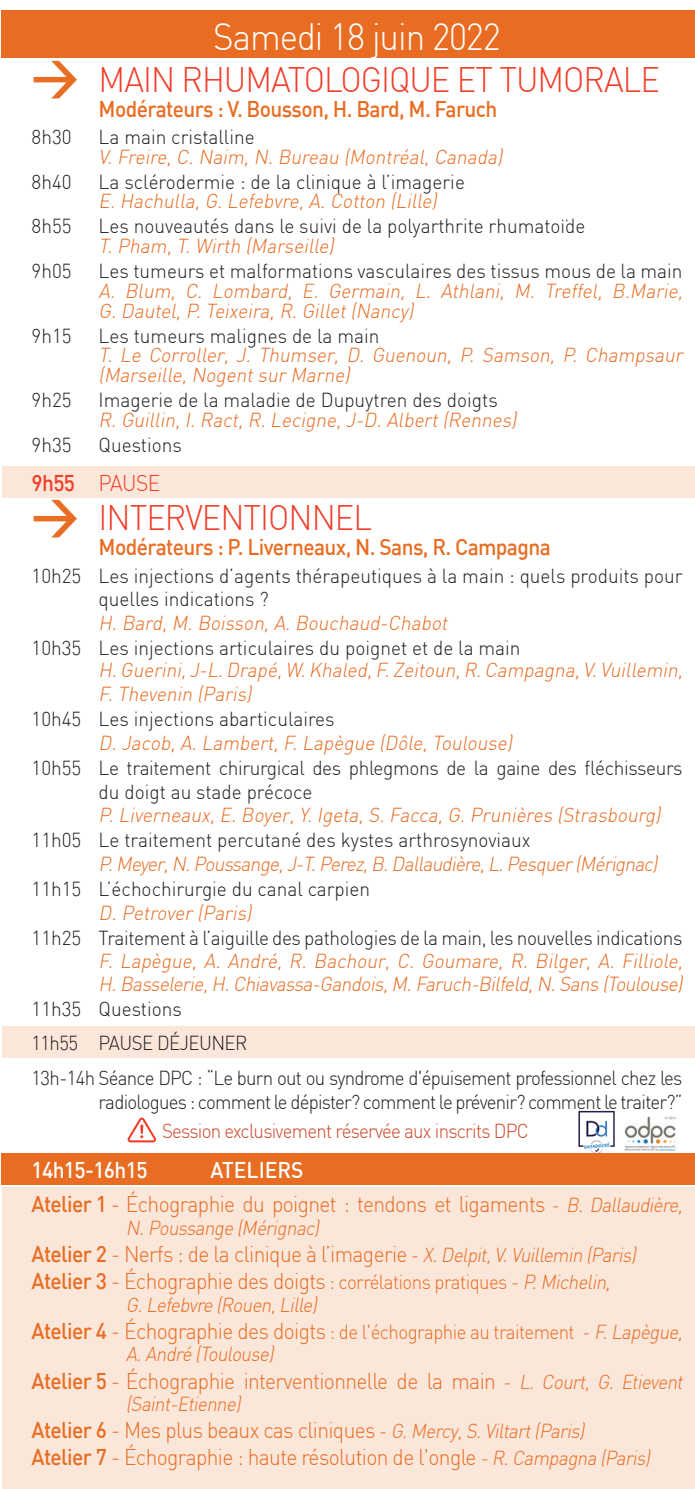
<style>
.page{position:relative;width:695px;height:1489px;background:#fff}
.page>*{position:absolute;margin:0;border:0;box-sizing:border-box;transform-origin:0 0}
.t1{font:300 37.25px "DIN";letter-spacing:-.03em;color:#fff;scale:.94 1}
.t2{font:300 34.75px "DIN";letter-spacing:-.03em;color:#ef3e29;scale:.94 1}
.t3{font:300 22.25px/34.8px "DIN";letter-spacing:-.03em;color:#e86d23;scale:.94 1}
.t4{font:500 22.25px "DIN";letter-spacing:-.03em;color:#e86d23;scale:.94 1}
.t5{font:500 22.25px "DIN";letter-spacing:-.03em;color:#fff;scale:.94 1}
.t6{font:300 22.25px "DIN";letter-spacing:-.03em;color:#ef3e29;scale:.94 1}
.t7{font:italic 300 19.75px/19.8px "DIN";color:#e86d23;scale:.96 1}
.t8{font:300 19.75px/23.8px "DIN";color:#231f20;scale:.96 1}
.t9{font:300 19.75px/23.8px "DIN";letter-spacing:-.02em;color:#231f20;scale:.96 1}
.t10{font:italic 300 19.75px/22.2px "DIN";color:#e86d23;scale:.94 1}
.t11{font:300 19.75px/34.8px "DIN";letter-spacing:-.04em;color:#231f20;scale:.96 1}
.t12{font:300 19.75px/22.2px "DIN";letter-spacing:-.03em;color:#e86d23;scale:.94 1}
.t13{font:300 19.75px "DIN";letter-spacing:-.04em;color:#231f20;scale:.94 1}
.t14{font:300 19.75px "DIN";letter-spacing:-.04em;color:#cc4627;scale:.94 1}
.s1{font-weight:700;font-size:49.75px;color:#e86d23}
.s2{font-weight:500}
.s3{font-weight:500;color:#fff}
.s4{font-size:19.75px}
.s5{font-style:italic;font-size:19.75px}
.s6{font-weight:500;font-style:normal;font-size:22.25px}
.s7{font-style:normal;font-size:22.25px}
.s8{font-style:normal}
.s9{font-weight:500;font-size:22.25px}
.s10{font-size:22.25px}
.s11{font-style:italic}
</style>
<div class="page">
<div style="left:2px;top:11px;width:692px;height:47px;background:#e86d23"></div>
<div style="left:2px;top:1153px;width:692px;height:31px;background:#e86d23"></div>
<div style="left:2px;top:466px;width:692px;height:32px;background:#fbe7da"></div>
<div style="left:2px;top:1026px;width:692px;height:32px;background:#fbe7da"></div>
<div style="left:2px;top:1187px;width:692px;height:301px;background:#fbe7da"></div>
<svg style="left:127px;top:1117px;width:29px;height:25px"></svg>
<img style="left:578px;top:1110px;width:36px;height:42px">
<img style="left:624px;top:1116px;width:51px;height:34px">
<h1 class="t1" style="left:213px;top:13px;width:307px">Samedi 18 juin 2022</h1>
<h2 class="t2" style="left:32px;top:58px;width:670px"><span class="s1">&gt;</span> MAIN RHUMATOLOGIQUE ET TUMORALE</h2>
<p class="t4" style="left:99px;top:94px;width:425px">Modérateurs : V. Bousson, H. Bard, M. Faruch</p>
<p class="t8" style="left:32px;top:125px;width:43px">8h30</p>
<p class="t8" style="left:99px;top:125px;width:164px">La main cristalline</p>
<p class="t7" style="left:99px;top:147px;width:426px">V.Freire,C.Naim,N.Bureau (Montréal,Canada)</p>
<p class="t8" style="left:32px;top:169px;width:43px">8h40</p>
<p class="t8" style="left:99px;top:169px;width:383px">La sclérodermie : de la clinique à l’imagerie</p>
<p class="t7" style="left:99px;top:191px;width:358px">E.Hachulla,G.Lefebvre,A.Cotton (Lille)</p>
<p class="t8" style="left:32px;top:214px;width:43px">8h55</p>
<p class="t8" style="left:99px;top:214px;width:508px">Les nouveautés dans le suivi de la polyarthrite rhumatoïde</p>
<p class="t7" style="left:99px;top:236px;width:251px">T.Pham,T.Wirth (Marseille)</p>
<p class="t8" style="left:32px;top:259px;width:43px">9h05</p>
<p class="t8" style="left:99px;top:259px;width:609px">Les tumeurs et malformations vasculaires des tissus mous de la main</p>
<p class="t7" style="left:99px;top:281px;width:614px">A. Blum, C. Lombard, E. Germain, L. Athlani, M. Treffel, B.Marie,<br>G.Dautel,P.Teixeira,R.Gillet(Nancy)</p>
<p class="t8" style="left:32px;top:323px;width:43px">9h15</p>
<p class="t8" style="left:99px;top:323px;width:294px">Les tumeurs malignes de la main</p>
<p class="t7" style="left:99px;top:345px;width:614px">T. Le Corroller, J. Thumser, D. Guenoun, P. Samson, P. Champsaur (Marseille,NogentsurMarne)</p>
<p class="t8" style="left:32px;top:388px;width:43px">9h25</p>
<p class="t8" style="left:99px;top:388px;width:417px">Imagerie de la maladie de Dupuytren des doigts</p>
<p class="t7" style="left:99px;top:410px;width:441px">R.Guillin,I.Ract,R.Lecigne,J-D.Albert(Rennes)</p>
<p class="t8" style="left:32px;top:432px;width:43px">9h35</p>
<p class="t8" style="left:99px;top:432px;width:88px">Questions</p>
<p class="t6" style="left:32px;top:469px;width:138px"><span class="s2">9h55</span> PAUSE</p>
<h2 class="t2" style="left:32px;top:496px;width:364px"><span class="s1">&gt;</span> INTERVENTIONNEL</h2>
<p class="t4" style="left:99px;top:533px;width:482px">Modérateurs : P. Liverneaux, N. Sans, R. Campagna</p>
<p class="t8" style="left:99px;top:563px;width:609px;text-indent:-67px">10h25 Les injections d’agents thérapeutiques à la main : quels produits pour quelles indications ?</p>
<p class="t7" style="left:99px;top:613px;width:369px">H.Bard,M.Boisson,A.Bouchaud-Chabot</p>
<p class="t8" style="left:32px;top:635px;width:511px">10h35 Les injections articulaires du poignet et de la main</p>
<p class="t7" style="left:99px;top:658px;width:614px;line-height:23.8px">H.Guerini,J-L.Drapé,W.Khaled,F.Zeitoun,R.Campagna,V.Vuillemin,<br>F.Thevenin (Paris)</p>
<p class="t8" style="left:32px;top:706px;width:317px">10h45 Les injections abarticulaires</p>
<p class="t7" style="left:99px;top:732px;width:437px">D.Jacob,A.Lambert,F.Lapègue (Dôle,Toulouse)</p>
<p class="t9" style="left:99px;top:755px;width:609px;text-indent:-67px">10h55 Le traitement chirurgical des phlegmons de la gaine des fléchisseurs du doigt au stade précoce</p>
<p class="t7" style="left:99px;top:805px;width:591px">P.Liverneaux,E.Boyer,Y.Igeta,S.Facca,G.Prunières (Strasbourg)</p>
<p class="t8" style="left:32px;top:828px;width:521px">11h05 Le traitement percutané des kystes arthrosynoviaux</p>
<p class="t7" style="left:99px;top:853px;width:588px">P.Meyer,N.Poussange,J-T.Perez,B.Dallaudière,L.Pesquer(Mérignac)</p>
<p class="t8" style="left:32px;top:876px;width:354px">11h15 L’échochirurgie du canal carpien</p>
<p class="t7" style="left:99px;top:902px;width:165px">D.Petrover(Paris)</p>
<p class="t9" style="left:32px;top:925px;width:679px">11h25 Traitement à l’aiguille des pathologies de la main, les nouvelles indications</p>
<p class="t7" style="left:99px;top:950px;width:614px;line-height:22.2px">F. Lapègue, A. André, R. Bachour, C. Goumare, R. Bilger, A. Filliole,<br>H.Basselerie,H.Chiavassa-Gandois,M.Faruch-Bilfeld,N.Sans(Toulouse)</p>
<p class="t11" style="left:32px;top:990px;width:679px">11h35 Questions<br>11h55 PAUSE DÉJEUNER<br>13h-14h Séance DPC : “Le burn out ou syndrome d'épuisement professionnel chez les</p>
<p class="t13" style="left:99px;top:1089px;width:622px">radiologues : comment le dépister? comment le prévenir? comment le traiter?”</p>
<p class="t14" style="left:162px;top:1118px;width:391px">Session exclusivement réservée aux inscrits DPC</p>
<p class="t5" style="left:32px;top:1155px;width:125px">14h15-16h15</p>
<p class="t3" style="left:32px;top:1151px;width:698px;text-indent:179px"><span class="s3">ATELIERS<br></span><span class="s2">Atelier 1</span> - Échographie du poignet : tendons et ligaments <span class="s4">-</span> <span class="s5">B. Dallaudière,</span></p>
<p class="t10" style="left:126px;top:1216px;width:211px">N.Poussange (Mérignac)</p>
<p class="t3" style="left:32px;top:1236px;width:649px"><span class="s2">Atelier 2</span> - Nerfs : de la clinique à l’imagerie <span class="s4">-</span> <span class="s5">X.Delpit,V.Vuillemin (Paris)</span></p>
<p class="t10" style="left:126px;top:1270px;width:521px;text-indent:-94px"><span class="s6">Atelier 3</span> <span class="s7">- Échographie des doigts</span> <span class="s8">: corrélations pratiques -</span> P.Michelin,<br>G.Lefebvre (Rouen,Lille)</p>
<p class="t12" style="left:126px;top:1320px;width:598px;text-indent:-94px"><span class="s9">Atelier 4</span> <span class="s10">- Échographie des doigts</span> : de l'échographie au traitement - <span class="s11">F.Lapègue,<br>A.André (Toulouse)</span></p>
<p class="t3" style="left:32px;top:1362px;width:698px"><span class="s2">Atelier 5</span> - Échographie interventionnelle de la main <span class="s4">-</span> <span class="s5">L. Court, G. Etievent</span></p>
<p class="t10" style="left:126px;top:1392px;width:128px">(Saint-Etienne)</p>
<p class="t3" style="left:32px;top:1416px;width:664px;line-height:27.2px"><span class="s2">Atelier 6</span> - Mes plus beaux cas cliniques <span class="s4">-</span> <span class="s5">G.Mercy,S.Viltart(Paris)<br></span><span class="s2">Atelier 7</span> - Échographie : haute résolution de l'ongle <span class="s5">-R.Campagna (Paris)</span></p>
</div>
